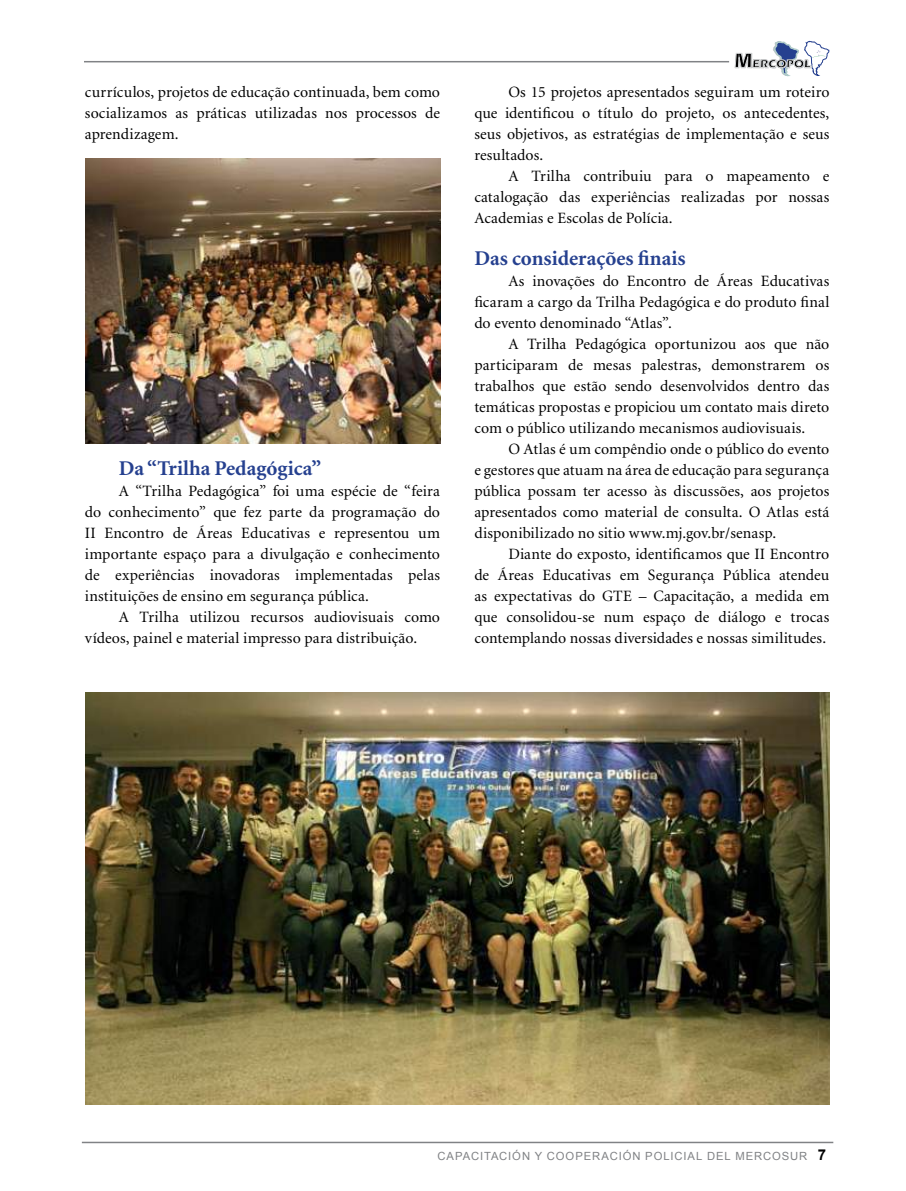
<style>
.page{position:relative;width:906px;height:1191px;background:#fff}
.page>*{position:absolute;margin:0;border:0;box-sizing:border-box;transform-origin:0 0}
.t1{font:700 21px "Minion";color:#25408f}
.t2{font:15.75px/21px "Minion";letter-spacing:.01em;color:#000;text-align:justify}
.t3{font:11.25px "Arial";letter-spacing:.08em;color:#808285}
.s1{font-weight:700;font-size:15px;color:#000}
</style>
<div class="page">
<hr style="left:84px;top:61px;width:645px;height:1px;background:#808285">
<hr style="left:82px;top:1141px;width:751px;height:2px;background:#808285">
<svg style="left:734px;top:40px;width:95px;height:36px"></svg>
<img style="left:85px;top:158px;width:355px;height:286px">
<img style="left:85px;top:692px;width:744px;height:412px">
<p class="t2" style="left:85px;top:82px;width:357px">currículos, projetos de educação continuada, bem como socializamos as práticas utilizadas nos processos de aprendizagem.</p>
<h1 class="t1" style="left:119px;top:457px;width:204px">Da “Trilha Pedagógica”</h1>
<p class="t2" style="left:85px;top:481px;width:357px;text-indent:34px">A “Trilha Pedagógica” foi uma espécie de “feira do conhecimento” que fez parte da programação do II Encontro de Áreas Educativas e representou um importante espaço para a divulgação e conhecimento de experiências inovadoras implementadas pelas instituições de ensino em segurança pública.</p>
<p class="t2" style="left:85px;top:607px;width:357px;text-indent:34px">A Trilha utilizou recursos audiovisuais como vídeos, painel e material impresso para distribuição.</p>
<p class="t2" style="left:474px;top:82px;width:357px;text-indent:34px">Os 15 projetos apresentados seguiram um roteiro que identificou o título do projeto, os antecedentes, seus objetivos, as estratégias de implementação e seus resultados.</p>
<p class="t2" style="left:474px;top:166px;width:356px;text-indent:34px">A Trilha contribuiu para o mapeamento e catalogação das experiências realizadas por nossas Academias e Escolas de Polícia.</p>
<h1 class="t1" style="left:474px;top:247px;width:213px">Das considerações finais</h1>
<p class="t2" style="left:474px;top:271px;width:356px;text-indent:34px">As inovações do Encontro de Áreas Educativas ficaram a cargo da Trilha Pedagógica e do produto final do evento denominado “Atlas”.</p>
<p class="t2" style="left:474px;top:334px;width:356px;text-indent:34px">A Trilha Pedagógica oportunizou aos que não participaram de mesas palestras, demonstrarem os trabalhos que estão sendo desenvolvidos dentro das temáticas propostas e propiciou um contato mais direto com o público utilizando mecanismos audiovisuais.</p>
<p class="t2" style="left:474px;top:439px;width:356px;text-indent:34px">O Atlas é um compêndio onde o público do evento e gestores que atuam na área de educação para segurança pública possam ter acesso às discussões, aos projetos apresentados como material de consulta. O Atlas está disponibilizado no sitio www.mj.gov.br/senasp.</p>
<p class="t2" style="left:474px;top:544px;width:356px;text-indent:34px">Diante do exposto, identificamos que II Encontro de Áreas Educativas em Segurança Pública atendeu as expectativas do GTE – Capacitação, a medida em que consolidou-se num espaço de diálogo e trocas contemplando nossas diversidades e nossas similitudes.</p>
<p class="t3" style="left:437px;top:1148px;width:390px">CAPACITACIÓN Y COOPERACIÓN POLICIAL DEL MERCOSUR <span class="s1">7</span></p>
</div>
